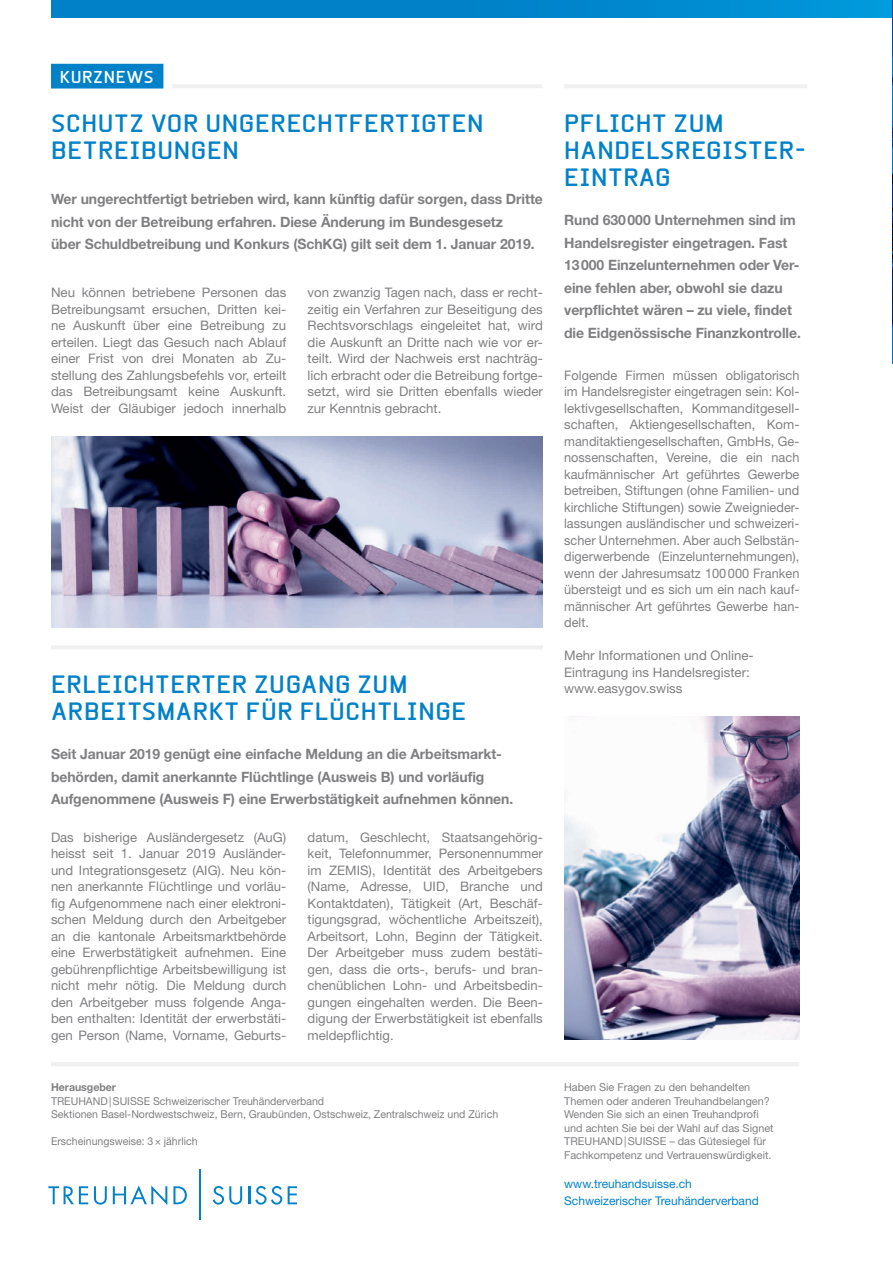
<style>
.page{position:relative;width:893px;height:1263px;background:#fff}
.page>*{position:absolute;margin:0;border:0;box-sizing:border-box;transform-origin:0 0}
.t1{font:700 24px/27px "Beta Sans";letter-spacing:.025em;color:#0081c8}
.t2{font:700 16.5px "Beta Sans";letter-spacing:.04em;color:#fff}
.t3{font:700 14.25px/22.5px "Helvetica Neue LT Std";letter-spacing:-.005em;color:#808083}
.t4{font:13.2px/16.5px "Helvetica Neue LT Std";color:#808083;text-align:justify}
.t5{font:12px/16.5px "Helvetica Neue LT Std";color:#0081c8}
.t6{font:10.8px/13.5px "Helvetica Neue LT Std";color:#808083}
.t7{font:700 10.8px "Helvetica Neue LT Std";color:#808083}
</style>
<div class="page">
<div style="left:51px;top:0;width:842px;height:17px;background:linear-gradient(to right,#007bc3,#0093d6)"></div>
<svg style="left:48px;top:1186px;width:40px;height:18px"></svg>
<svg style="left:94px;top:1186px;width:13px;height:18px"></svg>
<svg style="left:113px;top:1185px;width:54px;height:20px"></svg>
<svg style="left:173px;top:1186px;width:14px;height:18px"></svg>
<svg style="left:213px;top:1186px;width:29px;height:18px"></svg>
<svg style="left:248px;top:1186px;width:34px;height:18px"></svg>
<svg style="left:288px;top:1186px;width:9px;height:18px"></svg>
<hr style="left:199px;top:1169px;width:2px;height:51px;background:#0081c8">
<hr style="left:51px;top:1062px;width:748px;height:4px;background:#f0f0f1">
<div style="left:51px;top:64px;width:112px;height:25px;background:#0081c8"></div>
<hr style="left:172px;top:84px;width:370px;height:4px;background:#f0f0f1">
<hr style="left:51px;top:645px;width:492px;height:4px;background:#f0f0f1">
<hr style="left:564px;top:84px;width:243px;height:4px;background:#f0f0f1">
<img style="left:892px;top:1px;width:1px;height:362px">
<img style="left:51px;top:436px;width:492px;height:191px">
<img style="left:564px;top:716px;width:235px;height:324px">
<p class="t2" style="left:60px;top:67px;width:95px">KURZNEWS</p>
<h1 class="t1" style="left:51px;top:110px;width:434px">SCHUTZ VOR UNGERECHTFERTIGTEN<br>BETREIBUNGEN</h1>
<p class="t3" style="left:51px;top:187px;width:493px">Wer ungerechtfertigt betrieben wird, kann künftig dafür sorgen, dass Dritte nicht von der Betreibung erfahren. Diese Änderung im Bundesgesetz<br>über Schuldbetreibung und Konkurs (SchKG) gilt seit dem 1. Januar 2019.</p>
<p class="t4" style="left:51px;top:284px;width:237px">Neu können betriebene Personen das Betreibungsamt ersuchen, Dritten kei&shy;ne Auskunft über eine Betreibung zu erteilen. Liegt das Gesuch nach Ablauf einer Frist von drei Monaten ab Zu&shy;stellung des Zahlungsbefehls vor, erteilt das Betreibungsamt keine Auskunft.<br>Weist der Gläubiger jedoch innerhalb</p>
<p class="t4" style="left:308px;top:284px;width:237px">von zwanzig Tagen nach, dass er recht&shy;zeitig ein Verfahren zur Beseitigung des Rechtsvorschlags eingeleitet hat, wird die Auskunft an Dritte nach wie vor er&shy;teilt. Wird der Nachweis erst nachträg&shy;lich erbracht oder die Betreibung fortge&shy;setzt, wird sie Dritten ebenfalls wieder zur Kenntnis gebracht.</p>
<h1 class="t1" style="left:51px;top:671px;width:417px">ERLEICHTERTER ZUGANG ZUM<br>ARBEITSMARKT FÜR FLÜCHTLINGE</h1>
<p class="t3" style="left:51px;top:742px;width:464px">Seit Januar 2019 genügt eine einfache Meldung an die Arbeitsmarkt&shy;behörden, damit anerkannte Flüchtlinge (Ausweis B) und vorläufig<br>Aufgenommene (Ausweis F) eine Erwerbstätigkeit aufnehmen können.</p>
<p class="t4" style="left:51px;top:828px;width:237px">Das bisherige Ausländergesetz (AuG) heisst seit 1. Januar 2019 Ausländer&shy;und Integrationsgesetz (AIG). Neu kön&shy;nen anerkannte Flüchtlinge und vorläu&shy;fig Aufgenommene nach einer elektroni&shy;schen Meldung durch den Arbeitgeber an die kantonale Arbeitsmarktbehörde eine Erwerbstätigkeit aufnehmen. Eine gebührenpflichtige Arbeitsbewilligung ist nicht mehr nötig. Die Meldung durch den Arbeitgeber muss folgende Anga&shy;ben enthalten: Identität der erwerbstäti&shy;gen Person (Name, Vorname, Geburts-</p>
<p class="t4" style="left:308px;top:828px;width:237px">datum, Geschlecht, Staatsangehörig&shy;keit, Telefonnummer, Personennummer im ZEMIS), Identität des Arbeitgebers (Name, Adresse, UID, Branche und Kontaktdaten), Tätigkeit (Art, Beschäf&shy;tigungsgrad, wöchentliche Arbeitszeit), Arbeitsort, Lohn, Beginn der Tätigkeit.<br>Der Arbeitgeber muss zudem bestäti&shy;gen, dass die orts-, berufs- und bran&shy;chenüblichen Lohn- und Arbeitsbedin&shy;gungen eingehalten werden. Die Been&shy;digung der Erwerbstätigkeit ist ebenfalls meldepflichtig.</p>
<p class="t7" style="left:51px;top:1081px;width:67px">Herausgeber</p>
<p class="t6" style="left:51px;top:1094px;width:449px">TREUHAND|SUISSE Schweizerischer Treuhänderverband<br>Sektionen Basel-Nordwestschweiz, Bern, Graubünden, Ostschweiz, Zentralschweiz und Zürich</p>
<p class="t6" style="left:51px;top:1134px;width:148px">Erscheinungsweise: 3× jährlich</p>
<h1 class="t1" style="left:564px;top:110px;width:243px">PFLICHT ZUM<br>HANDELSREGISTER-<br>EINTRAG</h1>
<p class="t3" style="left:564px;top:208px;width:238px">Rund 630000 Unternehmen sind im Handelsregister eingetragen. Fast 13000 Einzelunternehmen oder Ver&shy;eine fehlen aber, obwohl sie dazu verpflichtet wären – zu viele, findet die Eidgenössische Finanzkontrolle.</p>
<p class="t4" style="left:564px;top:366px;width:237px">Folgende Firmen müssen obligatorisch im Handelsregister eingetragen sein: Kol&shy;lektivgesellschaften, Kommanditgesell&shy;schaften, Aktiengesellschaften, Kom&shy;manditaktiengesellschaften, GmbHs, Ge&shy;nossenschaften, Vereine, die ein nach kaufmännischer Art geführtes Gewerbe betreiben, Stiftungen (ohne Familien- und kirchliche Stiftungen) sowie Zweignieder&shy;lassungen ausländischer und schweizeri&shy;scher Unternehmen. Aber auch Selbstän&shy;digerwerbende (Einzelunternehmungen), wenn der Jahresumsatz 100000 Franken übersteigt und es sich um ein nach kauf&shy;männischer Art geführtes Gewerbe han&shy;delt.</p>
<p class="t4" style="left:564px;top:647px;width:191px;text-align:left">Mehr Informationen und Online-<br>Eintragung ins Handelsregister: www.easygov.swiss</p>
<p class="t6" style="left:564px;top:1080px;width:211px">Haben Sie Fragen zu den behandelten Themen oder anderen Treuhandbelangen?<br>Wenden Sie sich an einen Treuhandprofi und achten Sie bei der Wahl auf das Signet TREUHAND|SUISSE – das Gütesiegel für Fachkompetenz und Vertrauenswürdigkeit.</p>
<p class="t5" style="left:564px;top:1175px;width:196px">www.treuhandsuisse.ch<br>Schweizerischer Treuhänderverband</p>
</div>
